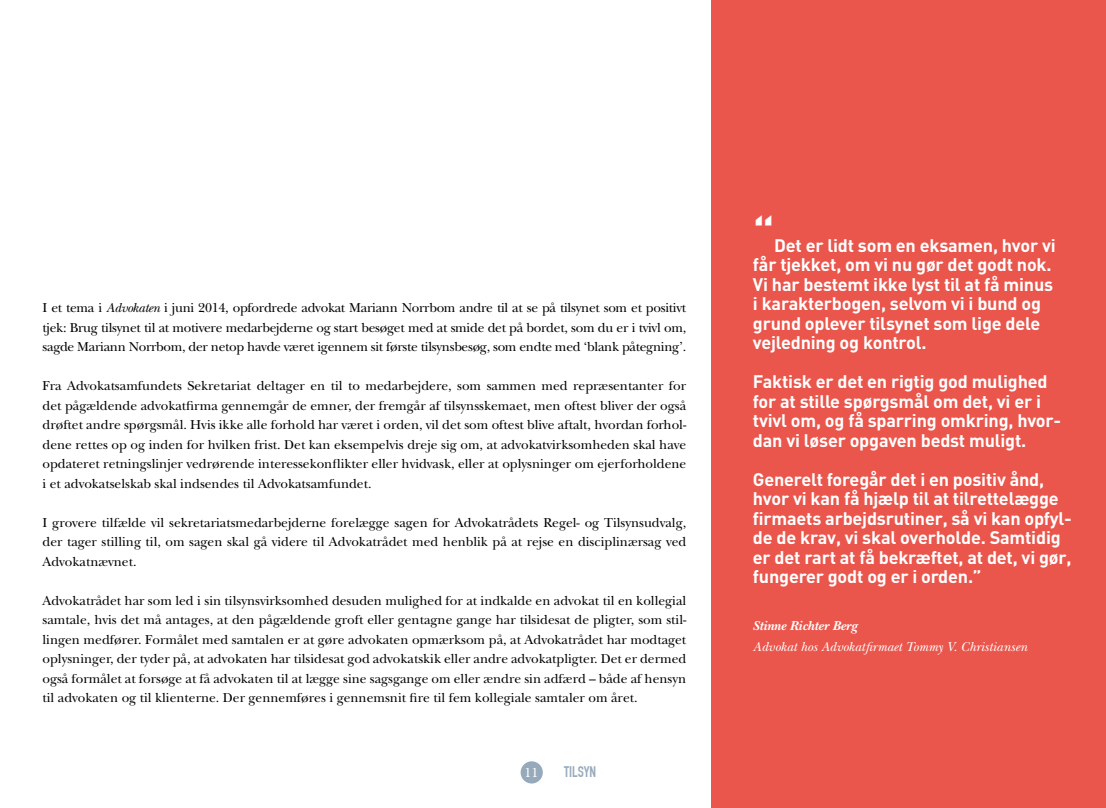
<style>
.page{position:relative;width:1106px;height:808px;background:#fff}
.page>*{position:absolute;margin:0;border:0;box-sizing:border-box;transform-origin:0 0}
.t1{font:700 45px "DIN";color:#fff}
.t2{font:700 18px/19.5px "DIN";letter-spacing:-.01em;color:#fff}
.t3{font:700 15px "DIN Condensed";color:#97aabc}
.t4{font:14.4px "Minion Pro";color:#fff}
.t5{font:13.5px/19.5px "New Baskerville Std";color:#000;text-align:justify}
.t6{font:italic 13.5px "New Baskerville Std";color:#fff}
.t7{font:italic 700 13.5px "New Baskerville Std";color:#fff}
.s1{font-style:italic}
</style>
<div class="page">
<div style="left:711px;top:0;width:395px;height:808px;background:#ea564c"></div>
<div style="left:520px;top:761px;width:23px;height:22px;background:#97aabc;border-radius:50%"></div>
<p class="t5" style="left:43px;top:298px;width:645px">I et tema i <span class="s1">Advokaten</span> i juni 2014, opfordrede advokat Mariann Norrbom andre til at se på tilsynet som et positivt tjek: Brug tilsynet til at motivere medarbejderne og start besøget med at smide det på bordet, som du er i tvivl om, sagde Mariann Norrbom, der netop havde været igennem sit første tilsynsbesøg, som endte med ‘blank påtegning’.</p>
<p class="t5" style="left:43px;top:376px;width:645px">Fra Advokatsamfundets Sekretariat deltager en til to medarbejdere, som sammen med repræsentanter for det pågældende advokatfirma gennemgår de emner, der fremgår af tilsynsskemaet, men oftest bliver der også drøftet andre spørgsmål. Hvis ikke alle forhold har været i orden, vil det som oftest blive aftalt, hvordan forhol&shy;dene rettes op og inden for hvilken frist. Det kan eksempelvis dreje sig om, at advokatvirksomheden skal have opdateret retningslinjer vedrørende interessekonflikter eller hvidvask, eller at oplysninger om ejerforholdene i et advokatselskab skal indsendes til Advokatsamfundet.</p>
<p class="t5" style="left:43px;top:512px;width:645px">I grovere tilfælde vil sekretariatsmedarbejderne forelægge sagen for Advokatrådets Regel- og Tilsynsudvalg, der tager stilling til, om sagen skal gå videre til Advokatrådet med henblik på at rejse en disciplinærsag ved Advokatnævnet.</p>
<p class="t5" style="left:43px;top:590px;width:645px">Advokatrådet har som led i sin tilsynsvirksomhed desuden mulighed for at indkalde en advokat til en kollegial samtale, hvis det må antages, at den pågældende groft eller gentagne gange har tilsidesat de pligter, som stil&shy;lingen medfører. Formålet med samtalen er at gøre advokaten opmærksom på, at Advokatrådet har modtaget oplysninger, der tyder på, at advokaten har tilsidesat god advokatskik eller andre advokatpligter. Det er dermed også formålet at forsøge at få advokaten til at lægge sine sagsgange om eller ændre sin adfærd – både af hensyn til advokaten og til klienterne. Der gennemføres i gennemsnit fire til fem kollegiale samtaler om året.</p>
<p class="t4" style="left:524px;top:762px;width:15px">11</p>
<p class="t3" style="left:564px;top:763px;width:34px">TILSYN</p>
<h1 class="t1" style="left:753px;top:206px;width:23px">“</h1>
<h2 class="t2" style="left:753px;top:235px;width:304px;text-indent:21px">Det er lidt som en eksamen, hvor vi får tjekket, om vi nu gør det godt nok.<br>Vi har bestemt ikke lyst til at få minus i karakterbogen, selvom vi i bund og grund oplever tilsynet som lige dele vejledning og kontrol.</h2>
<h2 class="t2" style="left:753px;top:371px;width:310px">Faktisk er det en rigtig god mulighed for at stille spørgsmål om det, vi er i tvivl om, og få sparring omkring, hvor&shy;dan vi løser opgaven bedst muligt.</h2>
<h2 class="t2" style="left:753px;top:469px;width:320px">Generelt foregår det i en positiv ånd, hvor vi kan få hjælp til at tilrettelægge firmaets arbejdsrutiner, så vi kan opfyl&shy;de de krav, vi skal overholde. Samtidig er det rart at få bekræftet, at det, vi gør, fungerer godt og er i orden.”</h2>
<p class="t7" style="left:753px;top:618px;width:106px">Stinne Richter Berg</p>
<p class="t6" style="left:753px;top:638px;width:276px">Advokat hos Advokatfirmaet Tommy V. Christiansen</p>
</div>
